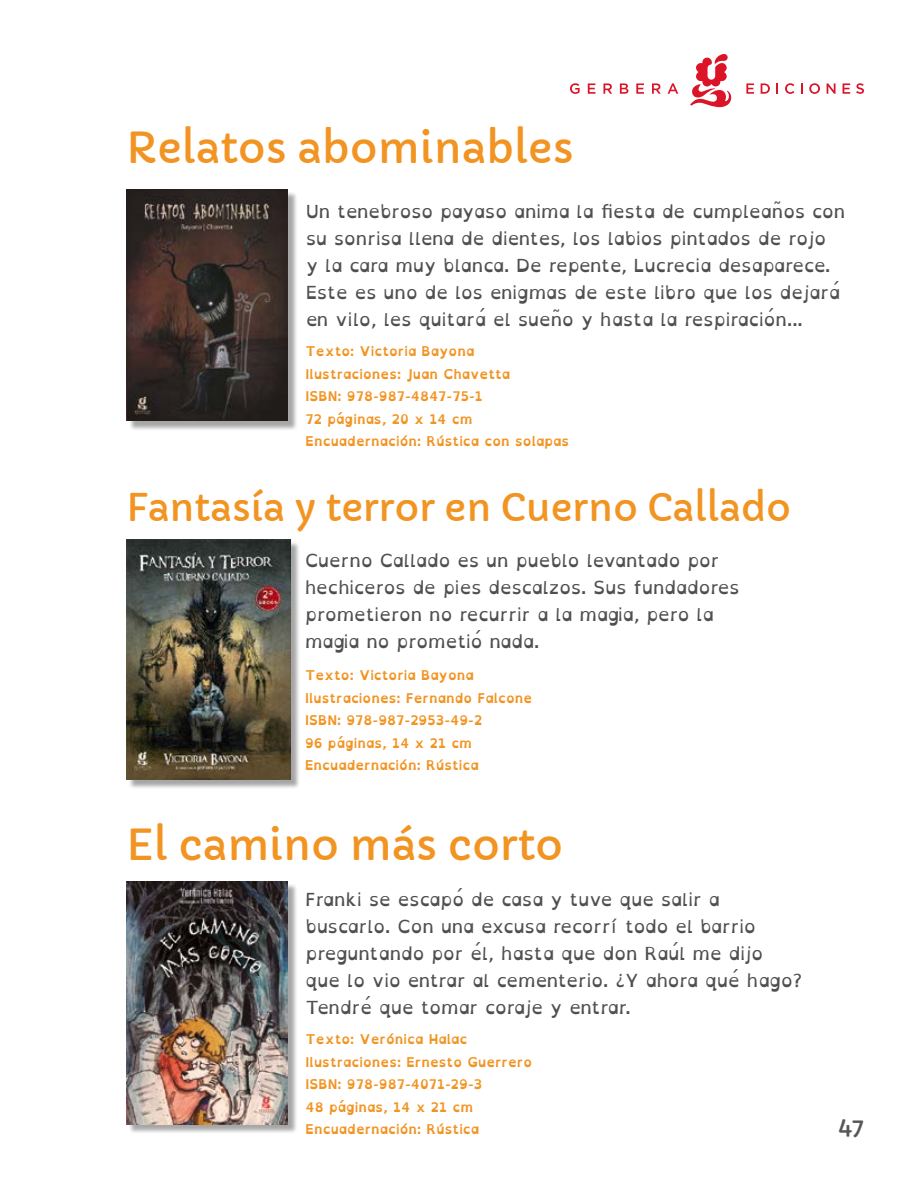
<style>
.page{position:relative;width:918px;height:1188px;background:#fff}
.page>*{position:absolute;margin:0;border:0;box-sizing:border-box;transform-origin:0 0}
.t1{font:42px "Capriola";color:#f29422}
.t2{font:37.5px "Capriola";color:#f29422}
.t3{font:24px "Capriola";color:#575756}
.t4{font:18px/27px "Open Dyslexic Alta";color:#4f4f4f}
.t5{font:700 13.5px/22.5px "Open Dyslexic Alta";color:#f29422}
</style>
<div class="page">
<svg style="left:690px;top:54px;width:41px;height:54px"></svg>
<svg style="left:570px;top:83px;width:10px;height:11px"></svg>
<svg style="left:588px;top:83px;width:7px;height:11px"></svg>
<svg style="left:603px;top:83px;width:9px;height:11px"></svg>
<svg style="left:620px;top:83px;width:8px;height:11px"></svg>
<svg style="left:636px;top:83px;width:8px;height:11px"></svg>
<svg style="left:652px;top:83px;width:9px;height:11px"></svg>
<svg style="left:668px;top:83px;width:10px;height:11px"></svg>
<svg style="left:746px;top:83px;width:8px;height:11px"></svg>
<svg style="left:761px;top:83px;width:9px;height:11px"></svg>
<svg style="left:785px;top:83px;width:9px;height:11px"></svg>
<svg style="left:801px;top:83px;width:2px;height:11px"></svg>
<svg style="left:809px;top:83px;width:11px;height:11px"></svg>
<svg style="left:827px;top:83px;width:9px;height:11px"></svg>
<svg style="left:843px;top:83px;width:7px;height:11px"></svg>
<svg style="left:856px;top:83px;width:8px;height:11px"></svg>
<div style="left:128px;top:542px;width:172px;height:247px;background:#000;opacity:.35"></div>
<img style="left:126px;top:539px;width:164px;height:241px">
<div style="left:129px;top:192px;width:169px;height:239px;background:#000;opacity:.35"></div>
<img style="left:126px;top:190px;width:162px;height:231px">
<div style="left:128px;top:884px;width:170px;height:250px;background:#000;opacity:.35"></div>
<img style="left:126px;top:882px;width:162px;height:242px">
<h1 class="t1" style="left:126px;top:122px;width:449px">Relatos abominables</h1>
<p class="t4" style="left:306px;top:198px;width:541px">Un tenebroso payaso anima la fiesta de cumpleaños con su sonrisa llena de dientes, los labios pintados de rojo<br>y la cara muy blanca. De repente, Lucrecia desaparece.<br>Este es uno de los enigmas de este libro que los dejará en vilo, les quitará el sueño y hasta la respiración...</p>
<p class="t5" style="left:306px;top:340px;width:265px">Texto: Victoria Bayona<br>Ilustraciones: Juan Chavetta<br>ISBN: 978-987-4847-75-1<br>72 páginas, 20 x 14 cm<br>Encuadernación: Rústica con solapas</p>
<h2 class="t2" style="left:126px;top:484px;width:667px">Fantasía y terror en Cuerno Callado</h2>
<p class="t4" style="left:305px;top:547px;width:436px">Cuerno Callado es un pueblo levantado por hechiceros de pies descalzos. Sus fundadores prometieron no recurrir a la magia, pero la magia no prometió nada.</p>
<p class="t5" style="left:305px;top:664px;width:229px">Texto: Victoria Bayona<br>Ilustraciones: Fernando Falcone<br>ISBN: 978-987-2953-49-2<br>96 páginas, 14 x 21 cm<br>Encuadernación: Rústica</p>
<h1 class="t1" style="left:126px;top:819px;width:439px">El camino más corto</h1>
<p class="t4" style="left:306px;top:886px;width:498px">Franki se escapó de casa y tuve que salir a buscarlo. Con una excusa recorrí todo el barrio preguntando por él, hasta que don Raúl me dijo<br>que lo vio entrar al cementerio. ¿Y ahora qué hago?<br>Tendré que tomar coraje y entrar.</p>
<p class="t5" style="left:306px;top:1028px;width:228px">Texto: Verónica Halac<br>Ilustraciones: Ernesto Guerrero<br>ISBN: 978-987-4071-29-3<br>48 páginas, 14 x 21 cm<br>Encuadernación: Rústica</p>
<h3 class="t3" style="left:838px;top:1111px;width:27px">47</h3>
</div>
